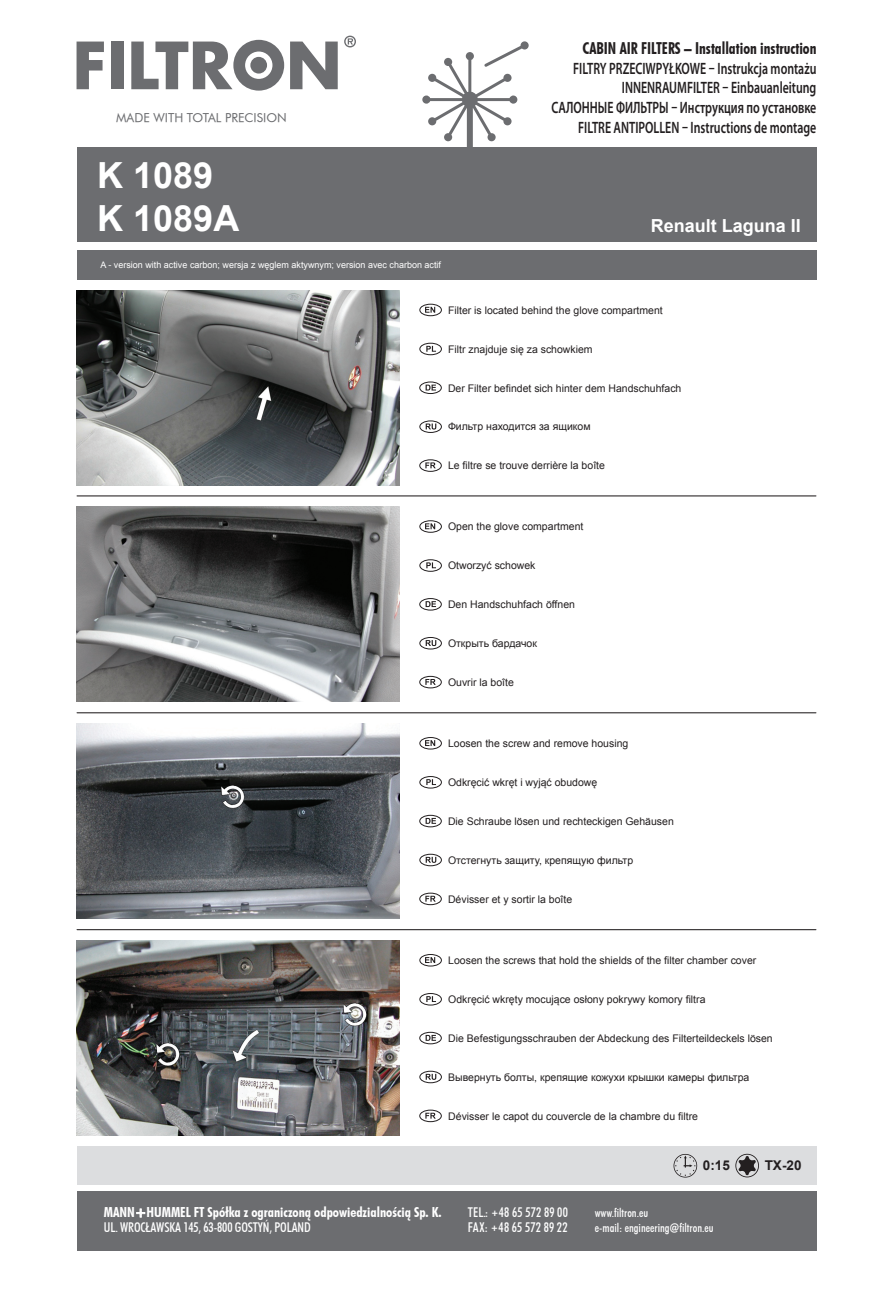
<style>
.page{position:relative;width:893px;height:1297px;background:#fff}
.page>*{position:absolute;margin:0;border:0;box-sizing:border-box;transform-origin:0 0}
.t1{font:700 36px/43.2px "Arial";color:#fff}
.t2{font:700 18px "Arial";color:#fff}
.t3{font:600 16.5px/19.8px "Myriad Pro";color:#231f20;text-align:right;scale:.72 1}
.t4{font:16.5px "Futura Bd Cn AT";color:#231f20;scale:.92 1}
.t5{font:13.8px "Futura Bd Cn AT";color:#fff}
.t6{font:13.5px "Futura Md Cn AT";letter-spacing:-.01em;color:#fff}
.t7{font:13.5px/15px "Futura Md Cn AT";letter-spacing:.02em;color:#fff}
.t8{font:700 13.5px "Arial";color:#231f20}
.t9{font:12.45px "Futura Bk AT";color:#6c6d70}
.t10{font:12px/15px "Futura Md Cn AT";color:#fff}
.t11{font:10.5px "Arial";color:#231f20}
.t12{font:9px "Arial";color:#fff}
.s1{font-family:"Futura Black AT";font-size:9px}
.s2{font-family:"Futura X Blk Cn AT";font-size:10.5px}
</style>
<div class="page">
<svg style="left:77px;top:42px;width:27px;height:47px"></svg>
<div style="left:111px;top:42px;width:12px;height:47px;background:#6c6d70"></div>
<svg style="left:131px;top:40px;width:153px;height:51px"></svg>
<svg style="left:290px;top:42px;width:48px;height:47px"></svg>
<svg style="left:344px;top:36px;width:12px;height:11px"></svg>
<div style="left:77px;top:147px;width:739px;height:95px;background:#6c6d70"></div>
<div style="left:77px;top:250px;width:739px;height:29px;background:#6c6d70"></div>
<svg style="left:422px;top:41px;width:107px;height:106px"></svg>
<div style="left:77px;top:1146px;width:739px;height:38px;background:#dcdddf"></div>
<div style="left:77px;top:1191px;width:739px;height:59px;background:#6c6d70"></div>
<svg style="left:136px;top:1208px;width:10px;height:10px"></svg>
<hr style="left:77px;top:495px;width:739px;height:1px;background:#231f20">
<hr style="left:77px;top:712px;width:739px;height:1px;background:#231f20">
<hr style="left:77px;top:929px;width:739px;height:1px;background:#231f20">
<svg style="left:673px;top:1154px;width:24px;height:23px"></svg>
<svg style="left:735px;top:1154px;width:24px;height:23px"></svg>
<svg style="left:425px;top:307px;width:10px;height:6px"></svg>
<div style="left:419px;top:304px;width:23px;height:12px;border:1px solid #231f20;border-radius:50%"></div>
<svg style="left:426px;top:346px;width:10px;height:6px"></svg>
<div style="left:419px;top:343px;width:23px;height:12px;border:1px solid #231f20;border-radius:50%"></div>
<svg style="left:426px;top:385px;width:10px;height:5px"></svg>
<div style="left:419px;top:382px;width:23px;height:12px;border:1px solid #231f20;border-radius:50%"></div>
<svg style="left:426px;top:423px;width:10px;height:6px"></svg>
<div style="left:419px;top:420px;width:23px;height:13px;border:1px solid #231f20;border-radius:50%"></div>
<svg style="left:425px;top:462px;width:11px;height:6px"></svg>
<div style="left:419px;top:459px;width:23px;height:13px;border:1px solid #231f20;border-radius:50%"></div>
<svg style="left:425px;top:523px;width:10px;height:6px"></svg>
<div style="left:419px;top:520px;width:23px;height:13px;border:1px solid #231f20;border-radius:50%"></div>
<svg style="left:426px;top:562px;width:10px;height:6px"></svg>
<div style="left:419px;top:559px;width:23px;height:13px;border:1px solid #231f20;border-radius:50%"></div>
<svg style="left:426px;top:601px;width:10px;height:6px"></svg>
<div style="left:419px;top:598px;width:23px;height:12px;border:1px solid #231f20;border-radius:50%"></div>
<svg style="left:426px;top:640px;width:10px;height:6px"></svg>
<div style="left:419px;top:637px;width:23px;height:12px;border:1px solid #231f20;border-radius:50%"></div>
<svg style="left:425px;top:679px;width:11px;height:6px"></svg>
<div style="left:419px;top:676px;width:23px;height:12px;border:1px solid #231f20;border-radius:50%"></div>
<svg style="left:425px;top:740px;width:10px;height:6px"></svg>
<div style="left:419px;top:737px;width:23px;height:12px;border:1px solid #231f20;border-radius:50%"></div>
<svg style="left:426px;top:779px;width:10px;height:6px"></svg>
<div style="left:419px;top:776px;width:23px;height:12px;border:1px solid #231f20;border-radius:50%"></div>
<svg style="left:426px;top:818px;width:10px;height:6px"></svg>
<div style="left:419px;top:815px;width:23px;height:12px;border:1px solid #231f20;border-radius:50%"></div>
<svg style="left:426px;top:857px;width:10px;height:6px"></svg>
<div style="left:419px;top:854px;width:23px;height:12px;border:1px solid #231f20;border-radius:50%"></div>
<svg style="left:425px;top:896px;width:11px;height:6px"></svg>
<div style="left:419px;top:893px;width:23px;height:12px;border:1px solid #231f20;border-radius:50%"></div>
<svg style="left:425px;top:957px;width:10px;height:6px"></svg>
<div style="left:419px;top:954px;width:23px;height:12px;border:1px solid #231f20;border-radius:50%"></div>
<svg style="left:426px;top:996px;width:10px;height:6px"></svg>
<div style="left:419px;top:993px;width:23px;height:12px;border:1px solid #231f20;border-radius:50%"></div>
<svg style="left:426px;top:1035px;width:10px;height:6px"></svg>
<div style="left:419px;top:1032px;width:23px;height:12px;border:1px solid #231f20;border-radius:50%"></div>
<svg style="left:426px;top:1074px;width:10px;height:6px"></svg>
<div style="left:419px;top:1071px;width:23px;height:12px;border:1px solid #231f20;border-radius:50%"></div>
<svg style="left:425px;top:1113px;width:11px;height:6px"></svg>
<div style="left:419px;top:1110px;width:23px;height:12px;border:1px solid #231f20;border-radius:50%"></div>
<img style="left:77px;top:290px;width:323px;height:195px">
<img style="left:77px;top:506px;width:323px;height:195px">
<img style="left:77px;top:723px;width:323px;height:195px">
<img style="left:77px;top:940px;width:323px;height:195px">
<p class="t9" style="left:116px;top:110px;width:172px">MADE WITH TOTAL PRECISION</p>
<h1 class="t1" style="left:97px;top:155px;width:144px">K 1089<br>K 1089А</h1>
<p class="t12" style="left:100px;top:259px;width:342px">A - version with active carbon; wersja z węglem aktywnym; version avec charbon actif</p>
<h3 class="t4" style="left:582px;top:38px;width:256px">CABIN AIR FILTERS – Installation instruction</h3>
<h3 class="t3" style="left:551px;top:58px;width:370px">FILTRY PRZECIWPYŁKOWE – Instrukcja montażu INNENRAUMFILTER – Einbauanleitung<br>САЛОННЫЕ ФИЛЬТРЫ – Инструкция по установке FILTRE ANTIPOLLEN – Instructions de montage</h3>
<h2 class="t2" style="left:651px;top:213px;width:152px">Renault Laguna II</h2>
<p class="t11" style="left:448px;top:303px;width:216px">Filter is located behind the glove compartment</p>
<p class="t11" style="left:448px;top:342px;width:146px">Filtr znajduje się za schowkiem</p>
<p class="t11" style="left:448px;top:381px;width:235px">Der Filter befindet sich hinter dem Handschuhfach</p>
<p class="t11" style="left:448px;top:420px;width:144px">Фильтр находится за ящиком</p>
<p class="t11" style="left:448px;top:459px;width:158px">Le filtre se trouve derrière la boîte</p>
<p class="t11" style="left:448px;top:520px;width:137px">Open the glove compartment</p>
<p class="t11" style="left:448px;top:559px;width:89px">Otworzyć schowek</p>
<p class="t11" style="left:448px;top:598px;width:129px">Den Handschuhfach öffnen</p>
<p class="t11" style="left:448px;top:637px;width:91px">Открыть бардачок</p>
<p class="t11" style="left:448px;top:675px;width:67px">Ouvrir la boîte</p>
<p class="t11" style="left:448px;top:737px;width:182px">Loosen the screw and remove housing</p>
<p class="t11" style="left:448px;top:776px;width:151px">Odkręcić wkręt i wyjąć obudowę</p>
<p class="t11" style="left:448px;top:814px;width:227px">Die Schraube lösen und rechteckigen Gehäusen</p>
<p class="t11" style="left:448px;top:853px;width:187px">Отстегнуть защиту, крепящую фильтр</p>
<p class="t11" style="left:448px;top:892px;width:126px">Dévisser et y sortir la boîte</p>
<p class="t11" style="left:448px;top:953px;width:310px">Loosen the screws that hold the shields of the filter chamber cover</p>
<p class="t11" style="left:448px;top:992px;width:259px">Odkręcić wkręty mocujące osłony pokrywy komory filtra</p>
<p class="t11" style="left:448px;top:1031px;width:326px">Die Befestigungsschrauben der Abdeckung des Filterteildeckels lösen</p>
<p class="t11" style="left:448px;top:1070px;width:303px">Вывернуть болты, крепящие кожухи крышки камеры фильтра</p>
<p class="t11" style="left:448px;top:1109px;width:251px">Dévisser le capot du couvercle de la chambre du filtre</p>
<h3 class="t5" style="left:104px;top:1204px;width:339px">MANN+HUMMEL FT Spółka z ograniczoną odpowiedzialnością Sp. K.</h3>
<p class="t6" style="left:104px;top:1219px;width:208px">UL. WROCŁAWSKA 145, 63-800 GOSTYŃ, POLAND</p>
<p class="t8" style="left:703px;top:1156px;width:29px">0:15</p>
<p class="t8" style="left:765px;top:1156px;width:38px">TX-20</p>
<p class="t7" style="left:468px;top:1205px;width:102px">TEL.: <span class="s1">+</span>48 65 572 89 00<br>FAX: <span class="s1">+</span>48 65 572 89 22</p>
<p class="t10" style="left:595px;top:1205px;width:120px">www.filtron.eu<br>e-mail: engineering<span class="s2">@</span>filtron.eu</p>
</div>
